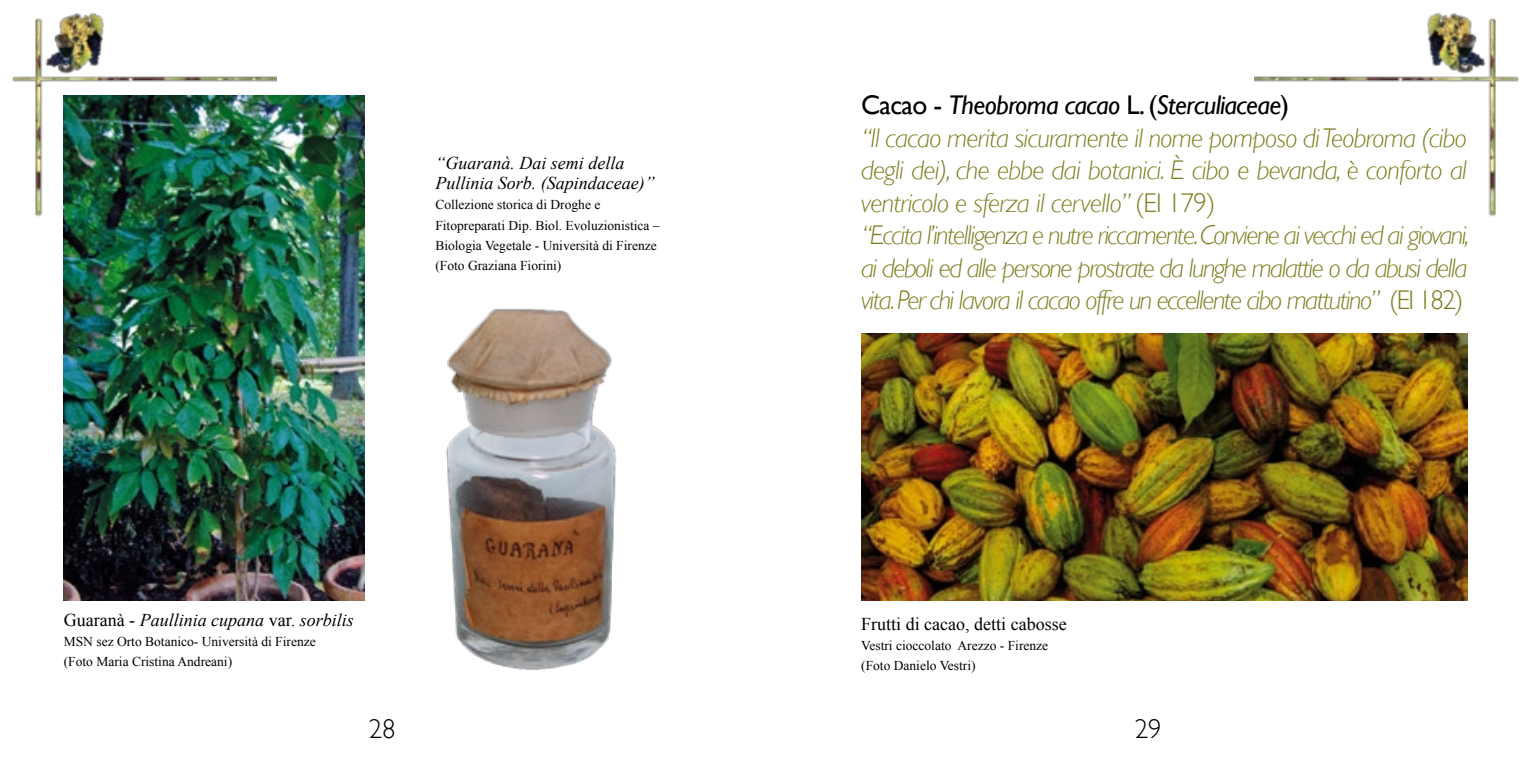
<style>
.page{position:relative;width:1531px;height:766px;background:#fff}
.page>*{position:absolute;margin:0;border:0;box-sizing:border-box;transform-origin:0 0}
.t1{font:italic 300 27px/32.4px "Gill Sans";letter-spacing:-.055em;color:#7e7d1f}
.t2{font:300 27px "Gill Sans";color:#000}
.t3{font:italic 18px/20.2px "Times New Roman";color:#000}
.t4{font:18px "Times New Roman";color:#000}
.t5{font:13.5px/20.2px "Times New Roman";color:#000}
.s1{font-weight:400;font-style:normal;color:#000}
.s2{font-weight:400;color:#000}
.s3{font-style:normal}
</style>
<div class="page">
<img style="left:12px;top:13px;width:264px;height:208px">
<img style="left:1254px;top:13px;width:265px;height:204px">
<img style="left:445px;top:309px;width:172px;height:361px">
<img style="left:64px;top:96px;width:300px;height:504px">
<img style="left:861px;top:333px;width:606px;height:267px">
<p class="t3" style="left:435px;top:152px;width:221px">“Guaranà. Dai semi della<br>Pullinia Sorb. (Sapindaceae)”</p>
<p class="t5" style="left:435px;top:194px;width:226px">Collezione storica di Droghe e Fitopreparati Dip. Biol. Evoluzionistica – Biologia Vegetale - Università di Firenze (Foto Graziana Fiorini)</p>
<p class="t1" style="left:861px;top:89px;width:610px"><span class="s1">Cacao -</span> <span class="s2">Theobroma cacao</span> <span class="s1">L. (</span><span class="s2">Sterculiaceae</span><span class="s1">)<br></span>“Il cacao merita sicuramente il nome pomposo di Teobroma (cibo degli dei), che ebbe dai botanici. È cibo e bevanda, è conforto al ventricolo e sferza il cervello” <span class="s3">(EI 179)<br></span>“Eccita l’intelligenza e nutre riccamente. Conviene ai vecchi ed ai giovani, ai deboli ed alle persone prostrate da lunghe malattie o da abusi della vita. Per chi lavora il cacao offre un eccellente cibo mattutino” <span class="s3">(EI 182)</span></p>
<p class="t3" style="left:64px;top:609px;width:291px"><span class="s3">Guaranà -</span> Paullinia cupana <span class="s3">var.</span> sorbilis</p>
<p class="t5" style="left:64px;top:631px;width:253px">MSN sez Orto Botanico- Università di Firenze (Foto Maria Cristina Andreani)</p>
<p class="t4" style="left:861px;top:613px;width:207px">Frutti di cacao, detti cabosse</p>
<p class="t5" style="left:861px;top:634px;width:189px">Vestri cioccolato Arezzo - Firenze (Foto Danielo Vestri)</p>
<p class="t2" style="left:369px;top:712px;width:28px">28</p>
<p class="t2" style="left:1135px;top:712px;width:28px">29</p>
</div>
